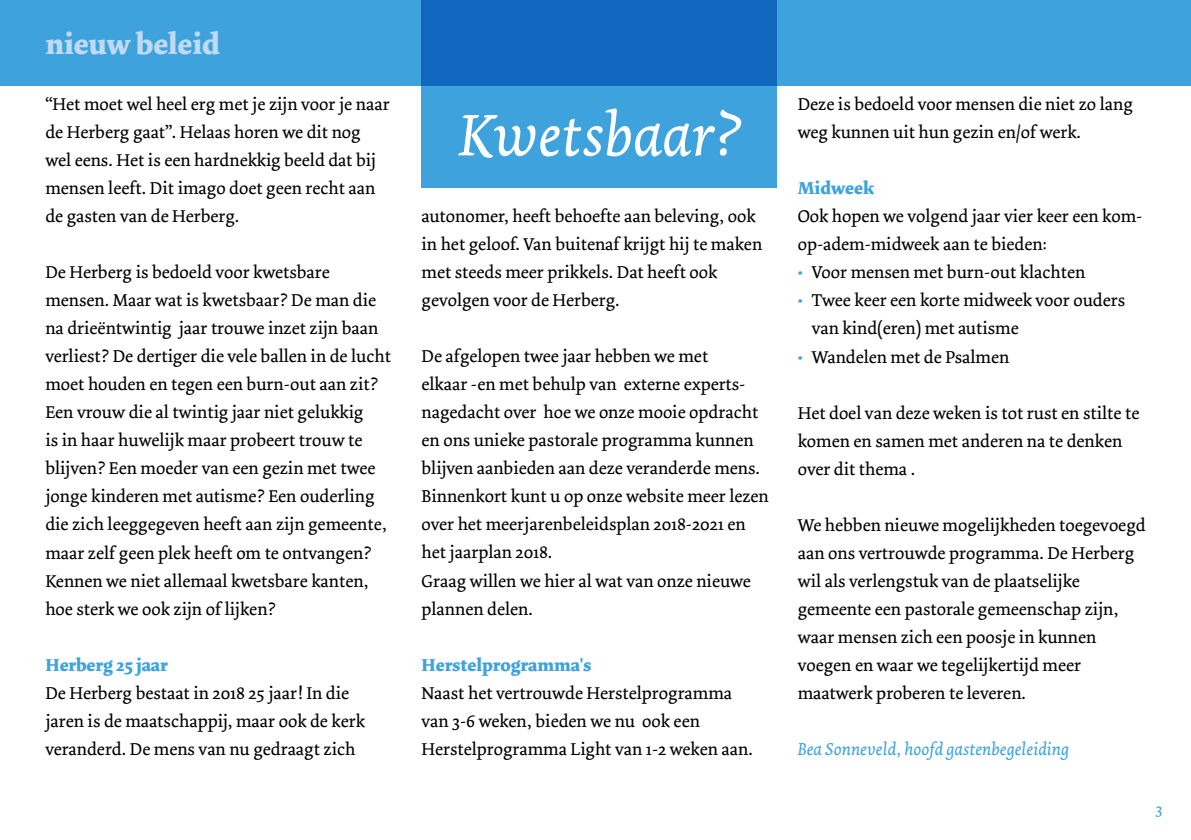
<style>
.page{position:relative;width:1191px;height:840px;background:#fff}
.page>*{position:absolute;margin:0;border:0;box-sizing:border-box;transform-origin:0 0}
.t1{font:italic 61.8px "Dolly";color:#fff}
.t2{font:700 30px "Dolly";color:#c1daf3}
.t3{font:18px/28px "Dolly";color:#000}
.t4{font:700 18px "Dolly";color:#3ea3dc}
.t5{font:italic 18px "Dolly";color:#3ea3dc}
.t6{font:16px "Dolly";color:#3ea3dc}
.s1{font-weight:700;color:#3ea3dc}
</style>
<div class="page">
<div style="left:0;top:0;width:1191px;height:85px;background:#3ea3dc"></div>
<svg style="left:421px;top:0;width:356px;height:187px;background:#2887cd"></svg>
<h2 class="t2" style="left:45px;top:25px;width:176px">nieuw beleid</h2>
<p class="t3" style="left:45px;top:90px;width:346px">“Het moet wel heel erg met je zijn voor je naar de Herberg gaat”. Helaas horen we dit nog wel eens. Het is een hardnekkig beeld dat bij mensen leeft. Dit imago doet geen recht aan de gasten van de Herberg.</p>
<p class="t3" style="left:45px;top:258px;width:347px">De Herberg is bedoeld voor kwetsbare mensen. Maar wat is kwetsbaar? De man die na drieëntwintig jaar trouwe inzet zijn baan verliest? De dertiger die vele ballen in de lucht moet houden en tegen een burn-out aan zit?<br>Een vrouw die al twintig jaar niet gelukkig<br>is in haar huwelijk maar probeert trouw te blijven? Een moeder van een gezin met twee jonge kinderen met autisme? Een ouderling die zich leeggegeven heeft aan zijn gemeente, maar zelf geen plek heeft om te ontvangen?<br>Kennen we niet allemaal kwetsbare kanten, hoe sterk we ook zijn of lijken?</p>
<p class="t4" style="left:45px;top:653px;width:124px">Herberg 25 jaar</p>
<p class="t3" style="left:45px;top:678px;width:321px">De Herberg bestaat in 2018 25 jaar! In die jaren is de maatschappij, maar ook de kerk veranderd. De mens van nu gedraagt zich</p>
<h1 class="t1" style="left:459px;top:98px;width:285px">Kwetsbaar?</h1>
<p class="t3" style="left:421px;top:202px;width:342px">autonomer, heeft behoefte aan beleving, ook in het geloof. Van buitenaf krijgt hij te maken met steeds meer prikkels. Dat heeft ook gevolgen voor de Herberg.</p>
<p class="t3" style="left:421px;top:342px;width:349px">De afgelopen twee jaar hebben we met<br>elkaar -en met behulp van externe experts&shy;nagedacht over hoe we onze mooie opdracht en ons unieke pastorale programma kunnen blijven aanbieden aan deze veranderde mens.<br>Binnenkort kunt u op onze website meer lezen over het meerjarenbeleidsplan 2018-2021 en het jaarplan 2018.<br>Graag willen we hier al wat van onze nieuwe plannen delen.</p>
<p class="t4" style="left:421px;top:653px;width:171px">Herstelprogramma's</p>
<p class="t3" style="left:421px;top:678px;width:333px">Naast het vertrouwde Herstelprogramma van 3-6 weken, bieden we nu ook een<br>Herstelprogramma Light van 1-2 weken aan.</p>
<p class="t3" style="left:797px;top:90px;width:336px">Deze is bedoeld voor mensen die niet zo lang weg kunnen uit hun gezin en/of werk.</p>
<p class="t4" style="left:797px;top:177px;width:78px">Midweek</p>
<p class="t3" style="left:797px;top:202px;width:346px">Ook hopen we volgend jaar vier keer een kom&shy;op-adem-midweek aan te bieden:</p>
<p class="t3" style="left:797px;top:258px;width:289px"><span class="s1">•</span> Voor mensen met burn-out klachten</p>
<p class="t3" style="left:811px;top:287px;width:315px;text-indent:-14px"><span class="s1">•</span> Twee keer een korte midweek voor ouders van kind(eren) met autisme</p>
<p class="t3" style="left:797px;top:343px;width:213px"><span class="s1">•</span> Wandelen met de Psalmen</p>
<p class="t3" style="left:797px;top:399px;width:343px">Het doel van deze weken is tot rust en stilte te komen en samen met anderen na te denken over dit thema .</p>
<p class="t3" style="left:797px;top:511px;width:349px">We hebben nieuwe mogelijkheden toegevoegd aan ons vertrouwde programma. De Herberg wil als verlengstuk van de plaatselijke gemeente een pastorale gemeenschap zijn, waar mensen zich een poosje in kunnen voegen en waar we tegelijkertijd meer maatwerk proberen te leveren.</p>
<p class="t5" style="left:797px;top:738px;width:273px">Bea Sonneveld, hoofd gastenbegeleiding</p>
<p class="t6" style="left:1155px;top:798px;width:8px">3</p>
</div>
